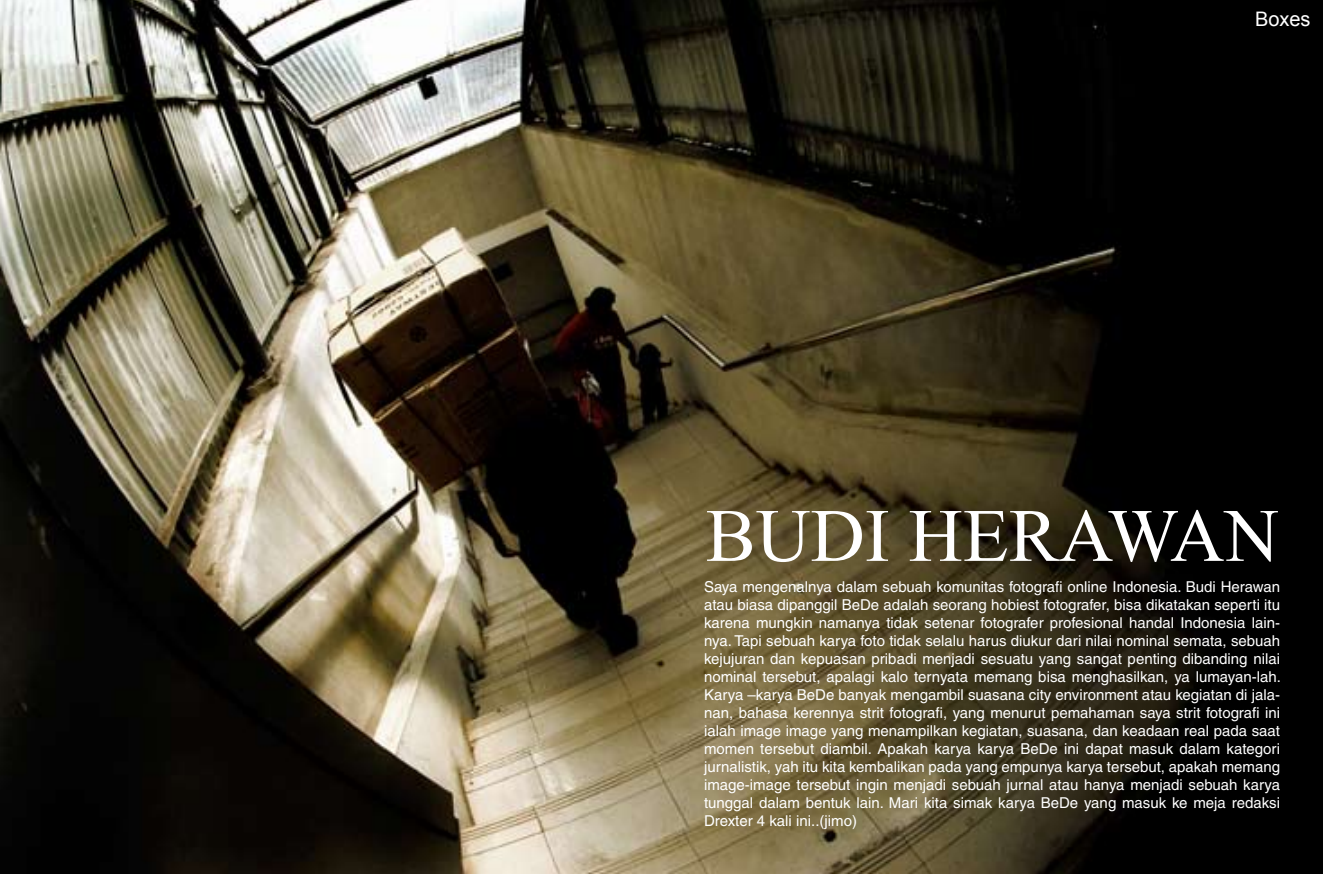
<style>
.page{position:relative;width:1323px;height:874px;background:#fff}
.page>*{position:absolute;margin:0;border:0;box-sizing:border-box;transform-origin:0 0}
.t1{font:75.25px "Times New Roman";color:#fff}
.t2{font:20px "Arial";color:#fff}
.t3{font:15px/18px "Helvetica";color:#fff;text-align:justify}
</style>
<div class="page">
<img style="left:0;top:0;width:1322px;height:874px">
<h2 class="t2" style="left:1254px;top:6px;width:57px">Boxes</h2>
<h1 class="t1" style="left:705px;top:485px;width:574px">BUDI HERAWAN</h1>
<p class="t3" style="left:704px;top:577px;width:578px">Saya mengenalnya dalam sebuah komunitas fotografi online Indonesia. Budi Herawan atau biasa dipanggil BeDe adalah seorang hobiest fotografer, bisa dikatakan seperti itu karena mungkin namanya tidak setenar fotografer profesional handal Indonesia lain&shy;nya. Tapi sebuah karya foto tidak selalu harus diukur dari nilai nominal semata, sebuah kejujuran dan kepuasan pribadi menjadi sesuatu yang sangat penting dibanding nilai nominal tersebut, apalagi kalo ternyata memang bisa menghasilkan, ya lumayan-lah.<br>Karya –karya BeDe banyak mengambil suasana city environment atau kegiatan di jala&shy;nan, bahasa kerennya strit fotografi, yang menurut pemahaman saya strit fotografi ini ialah image image yang menampilkan kegiatan, suasana, dan keadaan real pada saat momen tersebut diambil. Apakah karya karya BeDe ini dapat masuk dalam kategori jurnalistik, yah itu kita kembalikan pada yang empunya karya tersebut, apakah memang image-image tersebut ingin menjadi sebuah jurnal atau hanya menjadi sebuah karya tunggal dalam bentuk lain. Mari kita simak karya BeDe yang masuk ke meja redaksi Drexter 4 kali ini..(jimo)</p>
</div>
